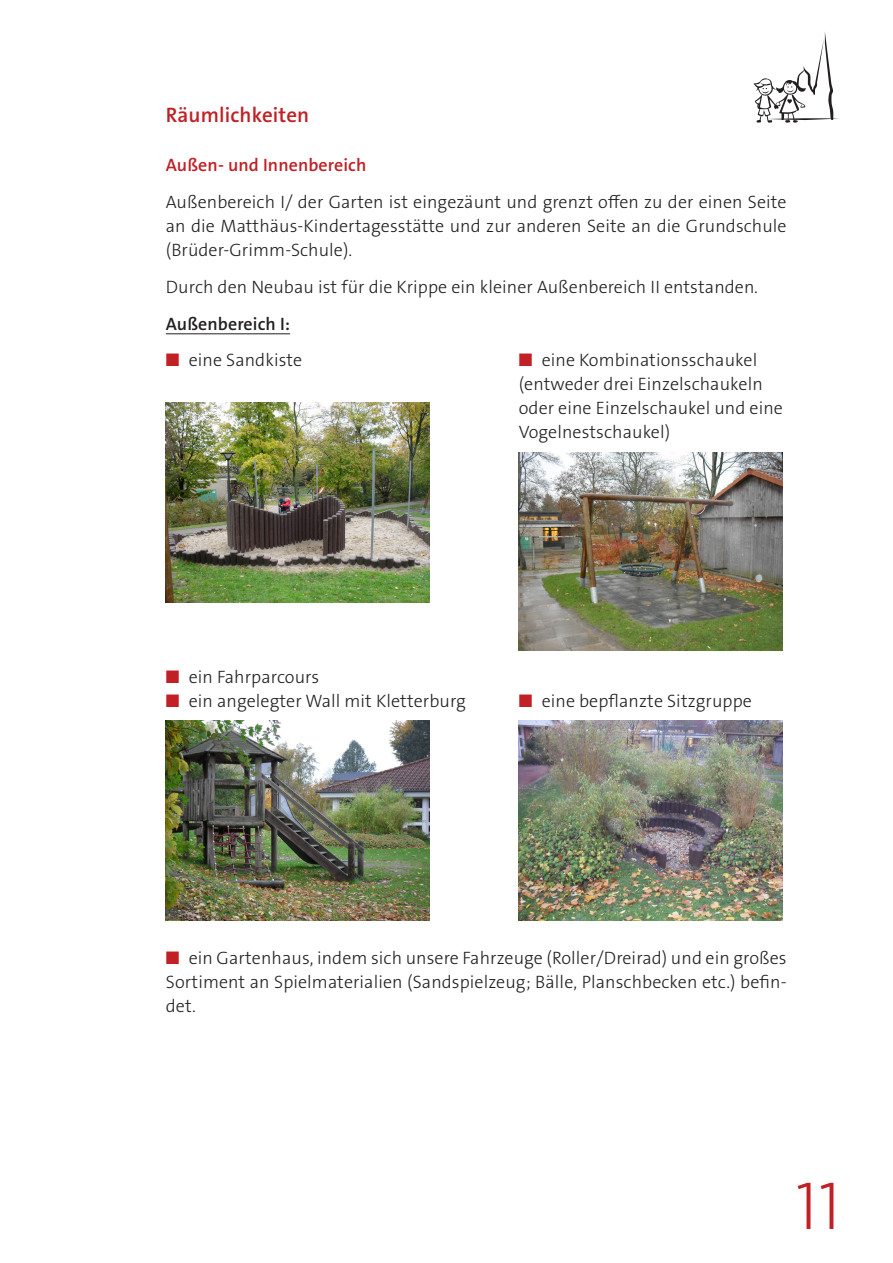
<style>
.page{position:relative;width:893px;height:1263px;background:#fff}
.page>*{position:absolute;margin:0;border:0;box-sizing:border-box;transform-origin:0 0}
.t1{font:72px "The Sans W2 Ex Lig";color:#c12025}
.Ue_3{font:21px "The Sans W6 Se Bld";letter-spacing:.005em;color:#c12025}
.Grundtext_Einzug{font:18px/24px "The Sans W3 Lig";letter-spacing:.005em;color:#231f20;text-align:justify}
.Grundtext_Einzug-2{font:18px "The Sans W6 Se Bld";letter-spacing:.005em;color:#c12025}
.Grundtext_Einzug-3{font:18px "The Sans W6 Se Bld";letter-spacing:.005em;color:#231f20}
.s1{color:#c12025}
</style>
<div class="page">
<svg style="left:753px;top:32px;width:86px;height:91px"></svg>
<hr style="left:166px;top:333px;width:124px;height:1px;background:#231f20">
<img style="left:166px;top:403px;width:263px;height:200px">
<img style="left:519px;top:452px;width:263px;height:199px">
<img style="left:166px;top:721px;width:263px;height:200px">
<img style="left:519px;top:721px;width:263px;height:200px">
<p class="Ue_3" style="left:166px;top:101px;width:145px">Räumlichkeiten</p>
<p class="Grundtext_Einzug-2" style="left:166px;top:154px;width:202px">Außen- und Innenbereich</p>
<p class="Grundtext_Einzug" style="left:166px;top:190px;width:622px">Außenbereich I/ der Garten ist eingezäunt und grenzt offen zu der einen Seite an die Matthäus-Kindertagesstätte und zur anderen Seite an die Grundschule (Brüder-Grimm-Schule).</p>
<p class="Grundtext_Einzug" style="left:166px;top:275px;width:594px">Durch den Neubau ist für die Krippe ein kleiner Außenbereich II entstanden.</p>
<p class="Grundtext_Einzug-3" style="left:166px;top:312px;width:126px">Außenbereich I:</p>
<p class="Grundtext_Einzug" style="left:166px;top:348px;width:138px"><span class="s1">■</span> eine Sandkiste</p>
<p class="Grundtext_Einzug" style="left:519px;top:348px;width:266px;text-align:left"><span class="s1">■</span> eine Kombinationsschaukel (entweder drei Einzelschaukeln oder eine Einzelschaukel und eine<br>Vogelnestschaukel)</p>
<p class="Grundtext_Einzug" style="left:166px;top:665px;width:155px"><span class="s1">■</span> ein Fahrparcours</p>
<p class="Grundtext_Einzug" style="left:166px;top:689px;width:302px"><span class="s1">■</span> ein angelegter Wall mit Kletterburg</p>
<p class="Grundtext_Einzug" style="left:519px;top:689px;width:235px"><span class="s1">■</span> eine bepflanzte Sitzgruppe</p>
<p class="Grundtext_Einzug" style="left:166px;top:946px;width:622px"><span class="s1">■</span> ein Gartenhaus, indem sich unsere Fahrzeuge (Roller/Dreirad) und ein großes Sortiment an Spielmaterialien (Sandspielzeug; Bälle, Planschbecken etc.) befin&shy;det.</p>
<h1 class="t1" style="left:795px;top:1158px;width:47px">11</h1>
</div>
